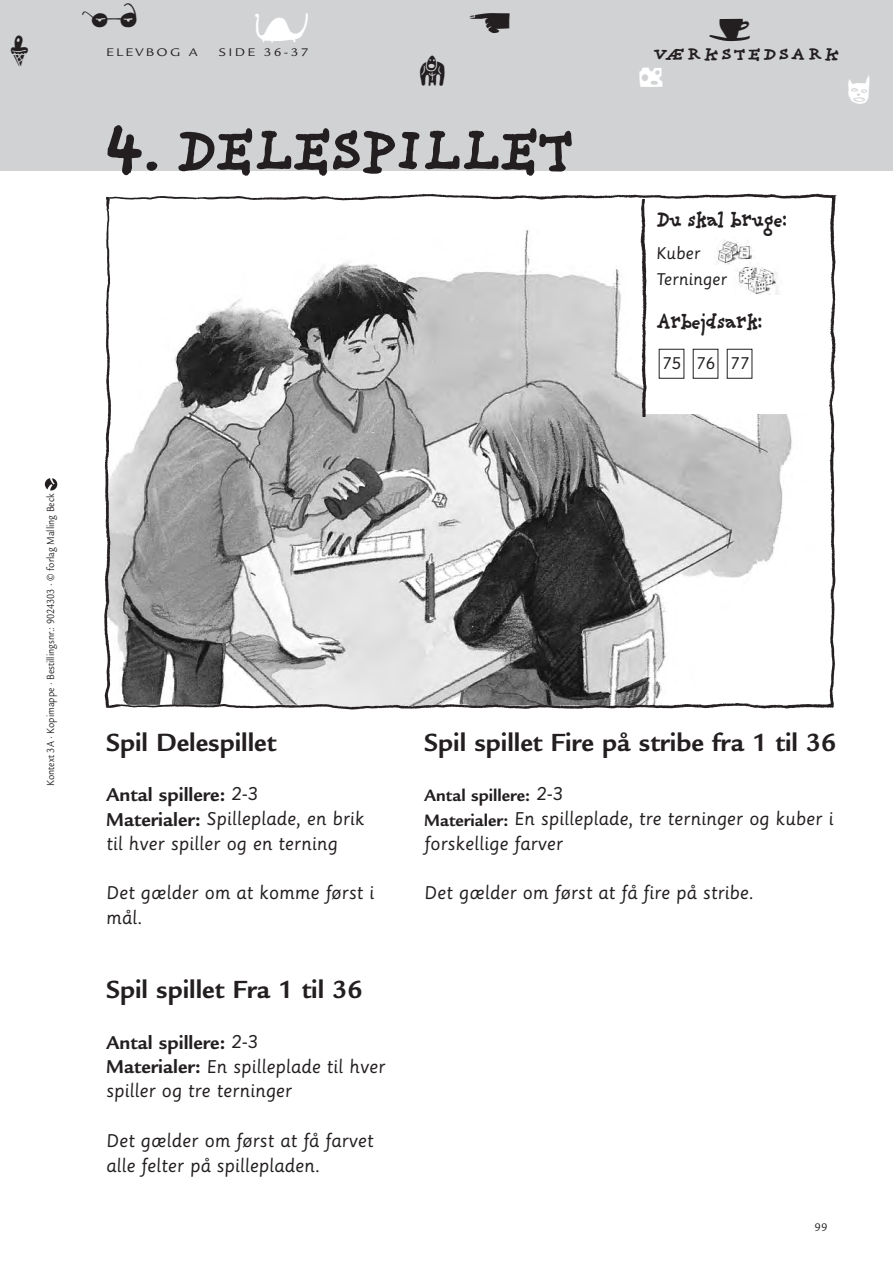
<style>
.page{position:relative;width:893px;height:1263px;background:#fff}
.page>*{position:absolute;margin:0;border:0;box-sizing:border-box;transform-origin:0 0}
.t1{font:700 61.5px "Providence";letter-spacing:-.06em;color:#231f20;scale:1.1 1}
.t2{font:45px "Blockhead Illust Unplugged";color:#231f20}
.t3{font:45px "Blockhead Illust Unplugged";color:#fff}
.t4{font:36px "Blockhead Illust Unplugged";color:#231f20}
.t5{font:36px "Blockhead Illust Unplugged";color:#fff}
.t6{font:700 27px "Legacy Sans";color:#231f20}
.t7{font:700 22.5px "Providence";letter-spacing:-.06em;color:#231f20;scale:.9 1}
.t8{font:700 20.25px "Legacy Sans";color:#231f20}
.t9{font:18px/24.8px "Sassoon Primary";color:#231f20}
.t10{font:700 16.8px "Providence";letter-spacing:.08em;color:#231f20;scale:1.2 1}
.t11{font:16.5px/25.5px "Sassoon Primary";color:#231f20}
.t12{font:12px "Legacy Sans";letter-spacing:.16em;color:#231f20;scale:1.2 1}
.t13{font:12px "Legacy Sans";letter-spacing:.16em;color:#231f20}
.t14{font:11.25px "Legacy Sans";color:#231f20;scale:.85 1}
.s1{font-size:75px}
.s2{font-family:"Sassoon Primary";font-weight:400;font-size:18px}
.s3{font-family:"Legacy Sans";font-weight:700;font-size:20.25px}
.s4{font-family:"Legacy Sans";font-weight:700}
</style>
<div class="page">
<svg style="left:45px;top:478px;width:12px;height:12px"></svg>
<div style="left:0;top:1px;width:893px;height:170px;background:#d1d2d4"></div>
<img style="left:104px;top:193px;width:733px;height:517px">
<div style="left:655px;top:213px;width:165px;height:169px;background:#fff"></div>
<div style="left:659px;top:349px;width:25px;height:30px;border:1px solid #231f20"></div>
<div style="left:693px;top:349px;width:25px;height:30px;border:1px solid #231f20"></div>
<div style="left:727px;top:349px;width:25px;height:30px;border:1px solid #231f20"></div>
<img style="left:737px;top:266px;width:42px;height:28px">
<img style="left:717px;top:240px;width:35px;height:24px">
<p class="t2" style="left:8px;top:25px;width:23px">F</p>
<p class="t4" style="left:81px;top:-5px;width:60px">I</p>
<p class="t3" style="left:251px;top:2px;width:62px">l</p>
<p class="t4" style="left:466px;top:2px;width:48px">5</p>
<p class="t4" style="left:705px;top:8px;width:49px">t</p>
<p class="t12" style="left:106px;top:47px;width:78px">ELEVBOG A</p>
<p class="t12" style="left:219px;top:47px;width:76px">SIDE 36-37</p>
<p class="t10" style="left:653px;top:48px;width:158px">VÆRKSTEDSARK</p>
<p class="t2" style="left:415px;top:45px;width:33px">b</p>
<p class="t5" style="left:635px;top:54px;width:31px">q</p>
<p class="t1" style="left:102px;top:128px;width:431px"><span class="s1">4</span>. DELESPILLET</p>
<p class="t3" style="left:844px;top:63px;width:29px">f</p>
<p class="t7" style="left:656px;top:211px;width:147px">Du skal bruge:</p>
<p class="t11" style="left:656px;top:242px;width:73px">Kuber<br>Terninger</p>
<p class="t7" style="left:656px;top:313px;width:120px">Arbejdsark:</p>
<p class="t11" style="left:662px;top:352px;width:89px">75 76 77</p>
<p class="t14" style="left:46px;top:786px;width:345px;rotate:-90deg">Kontext 3A · Kopimappe · Bestillingsnr.: 9024303 · © forlag Malling Beck</p>
<p class="t6" style="left:106px;top:732px;width:172px">Spil Delespillet</p>
<p class="t8" style="left:106px;top:787px;width:154px">Antal spillere: <span class="s2">2-3</span></p>
<p class="t9" style="left:106px;top:808px;width:260px"><span class="s3">Materialer:</span> Spilleplade, en brik til hver spiller og en terning</p>
<p class="t9" style="left:106px;top:882px;width:270px">Det gælder om at komme først i mål.</p>
<p class="t6" style="left:106px;top:980px;width:258px">Spil spillet Fra 1 til 36</p>
<p class="t8" style="left:106px;top:1035px;width:154px">Antal spillere: <span class="s2">2-3</span></p>
<p class="t9" style="left:106px;top:1055px;width:281px"><span class="s3">Materialer:</span> En spilleplade til hver spiller og tre terninger</p>
<p class="t9" style="left:106px;top:1129px;width:269px">Det gælder om først at få farvet alle felter på spillepladen.</p>
<p class="t6" style="left:424px;top:732px;width:413px">Spil spillet Fire på stribe fra 1 til 36</p>
<p class="t9" style="left:424px;top:784px;width:411px;line-height:24.3px"><span class="s4">Antal spillere:</span> 2-3<br><span class="s4">Materialer:</span> En spilleplade, tre terninger og kuber i forskellige farver</p>
<p class="t9" style="left:424px;top:882px;width:331px">Det gælder om først at få fire på stribe.</p>
<p class="t13" style="left:815px;top:1222px;width:14px">99</p>
</div>
